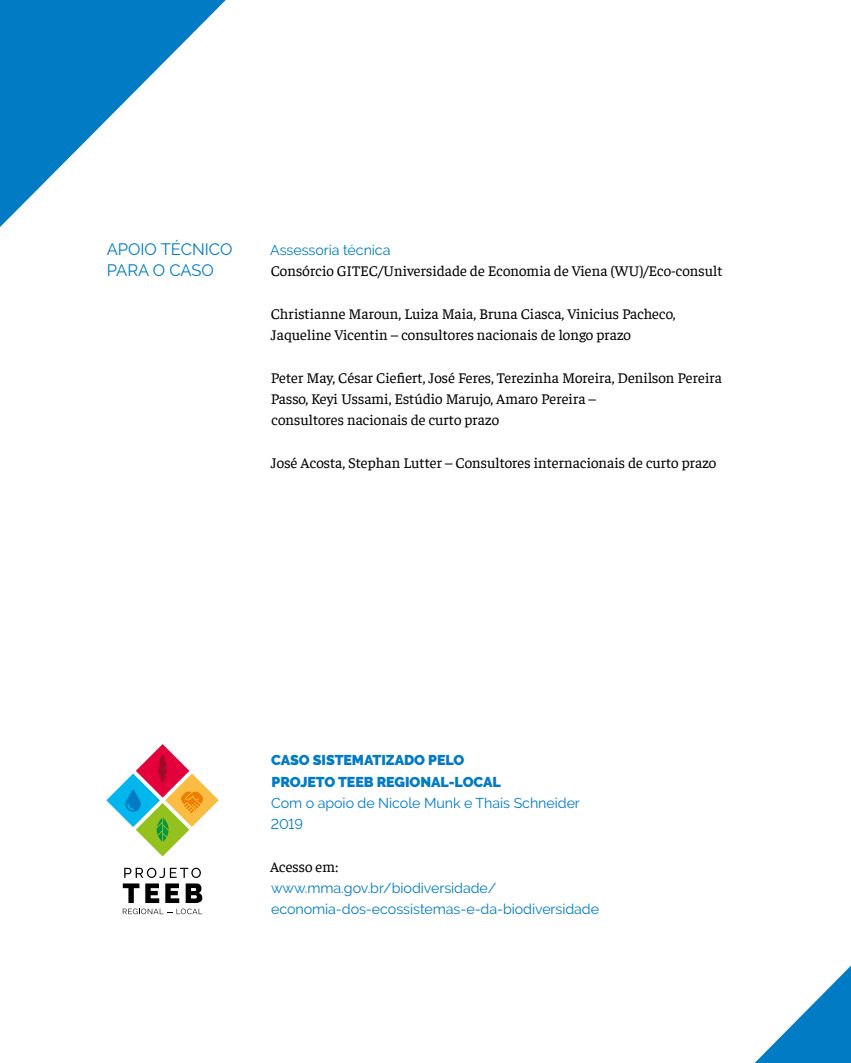
<style>
.page{position:relative;width:851px;height:1063px;background:#fff}
.page>*{position:absolute;margin:0;border:0;box-sizing:border-box;transform-origin:0 0}
.t1{font:16.5px/21.3px "Raleway";color:#007bc4}
.t2{font:15px/21.3px "Faustina";color:#000}
.t3{font:14.25px/21.3px "Raleway";letter-spacing:-.005em;color:#007bc4}
.t4{font:900 14.25px/21.3px "Raleway";letter-spacing:-.005em;color:#007bc4}
</style>
<div class="page">
<svg style="left:0;top:0;width:226px;height:227px"></svg>
<svg style="left:754px;top:966px;width:96px;height:97px"></svg>
<svg style="left:123px;top:909px;width:79px;height:5px"></svg>
<svg style="left:123px;top:868px;width:79px;height:35px"></svg>
<svg style="left:106px;top:744px;width:113px;height:112px"></svg>
<p class="t1" style="left:107px;top:239px;width:127px">APOIO TÉCNICO<br>PARA O CASO</p>
<p class="t3" style="left:270px;top:239px;width:122px">Assessoria técnica</p>
<p class="t2" style="left:271px;top:260px;width:453px">Consórcio GITEC/Universidade de Economia de Viena (WU)/Eco-consult</p>
<p class="t2" style="left:271px;top:302px;width:406px">Christianne Maroun, Luiza Maia, Bruna Ciasca, Vinicius Pacheco,<br>Jaqueline Vicentin – consultores nacionais de longo prazo</p>
<p class="t2" style="left:271px;top:366px;width:452px">Peter May, César Ciefiert, José Feres, Terezinha Moreira, Denilson Pereira<br>Passo, Keyi Ussami, Estúdio Marujo, Amaro Pereira –<br>consultores nacionais de curto prazo</p>
<p class="t2" style="left:271px;top:451px;width:447px">José Acosta, Stephan Lutter – Consultores internacionais de curto prazo</p>
<p class="t4" style="left:271px;top:750px;width:231px">CASO SISTEMATIZADO PELO<br>PROJETO TEEB REGIONAL-LOCAL</p>
<p class="t3" style="left:271px;top:792px;width:310px">Com o apoio de Nicole Munk e Thais Schneider<br>2019</p>
<p class="t2" style="left:270px;top:855px;width:70px">Acesso em:</p>
<p class="t3" style="left:271px;top:877px;width:329px">www.mma.gov.br/biodiversidade/ economia-dos-ecossistemas-e-da-biodiversidade</p>
</div>
